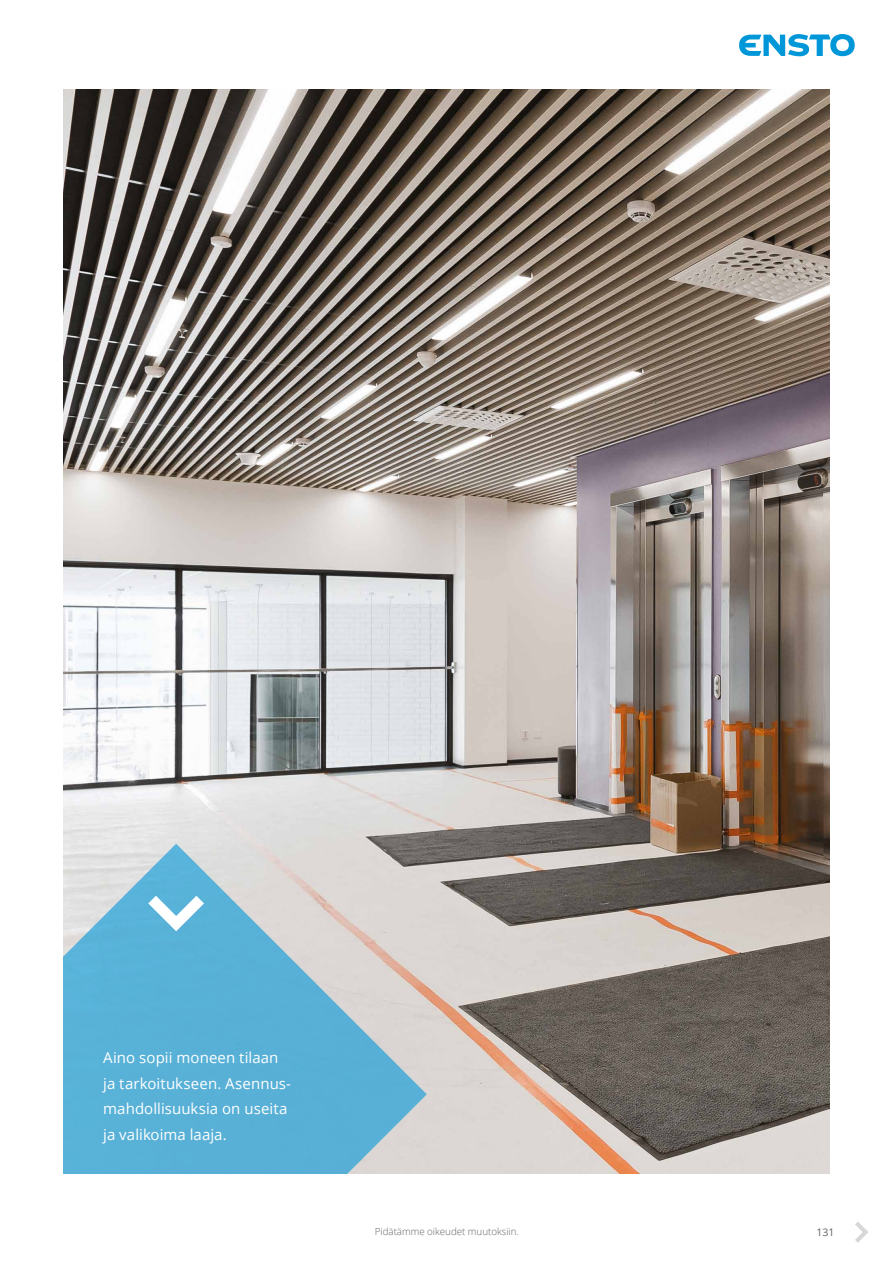
<style>
.page{position:relative;width:893px;height:1263px;background:#fff}
.page>*{position:absolute;margin:0;border:0;box-sizing:border-box;transform-origin:0 0}
.t1{font:15px/25.5px "Open Sans";letter-spacing:.005em;color:#fff}
.t2{font:10.5px "Open Sans";color:#646363}
.t3{font:300 9.75px "Open Sans";color:#646363}
</style>
<div class="page">
<svg style="left:739px;top:34px;width:116px;height:22px"></svg>
<svg style="left:855px;top:1222px;width:13px;height:21px"></svg>
<img style="left:64px;top:89px;width:765px;height:1085px">
<svg style="left:64px;top:844px;width:363px;height:330px;background:#85bdd5"></svg>
<svg style="left:148px;top:896px;width:56px;height:35px"></svg>
<p class="t1" style="left:103px;top:1044px;width:189px">Aino sopii moneen tilaan ja tarkoitukseen. Asennus&shy;mahdollisuuksia on useita ja valikoima laaja.</p>
<p class="t3" style="left:375px;top:1225px;width:145px">Pidätämme oikeudet muutoksiin.</p>
<p class="t2" style="left:816px;top:1225px;width:20px">131</p>
</div>
